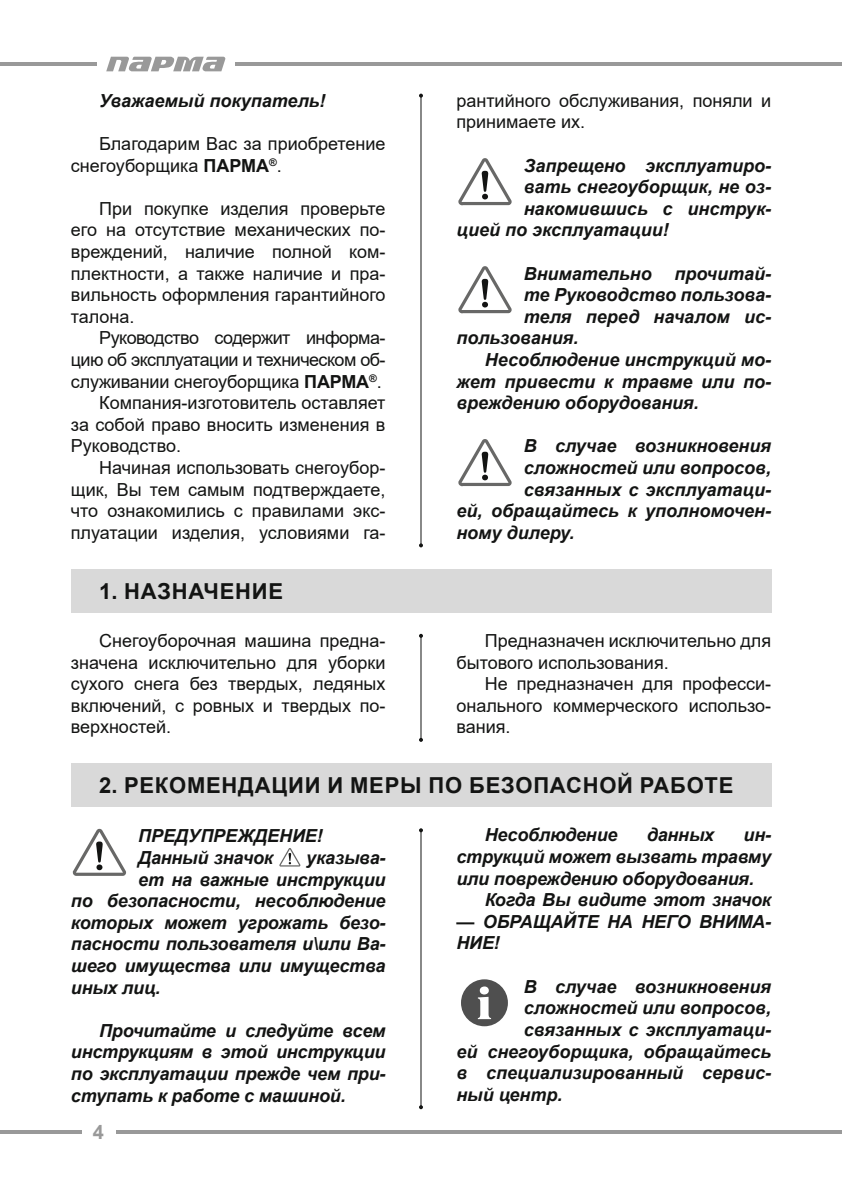
<style>
.page{position:relative;width:842px;height:1191px;background:#fff}
.page>*{position:absolute;margin:0;border:0;box-sizing:border-box;transform-origin:0 0}
.t1{font:700 22px "Arial";letter-spacing:.035em;color:#131413}
.t2{font:700 20px "Arial";color:#999}
.t3{font:italic 700 18px/21.6px "Arial";color:#131413}
.t4{font:18px/21.6px "Arial";color:#131413}
.t5{font:18px "Arial";letter-spacing:-.03em;color:#131413}
.s1{font-weight:700}
</style>
<div class="page">
<hr style="left:235px;top:62px;width:607px;height:4px;background:#999">
<hr style="left:116px;top:1130px;width:726px;height:4px;background:#999">
<hr style="left:0;top:62px;width:96px;height:4px;background:#999">
<hr style="left:0;top:1130px;width:81px;height:4px;background:#999">
<svg style="left:106px;top:57px;width:120px;height:14px"></svg>
<div style="left:71px;top:569px;width:700px;height:43px;background:#d9d9d9"></div>
<svg style="left:458px;top:158px;width:54px;height:47px"></svg>
<svg style="left:458px;top:266px;width:54px;height:47px"></svg>
<svg style="left:458px;top:439px;width:54px;height:47px"></svg>
<hr style="left:420px;top:636px;width:1px;height:104px;background:#131413">
<svg style="left:419px;top:634px;width:4px;height:4px"></svg>
<svg style="left:419px;top:738px;width:4px;height:4px"></svg>
<hr style="left:420px;top:830px;width:1px;height:277px;background:#131413">
<svg style="left:419px;top:828px;width:4px;height:4px"></svg>
<svg style="left:419px;top:1105px;width:4px;height:4px"></svg>
<hr style="left:420px;top:96px;width:1px;height:449px;background:#131413">
<svg style="left:419px;top:94px;width:4px;height:4px"></svg>
<svg style="left:419px;top:543px;width:4px;height:4px"></svg>
<svg style="left:73px;top:829px;width:53px;height:47px"></svg>
<svg style="left:279px;top:848px;width:21px;height:18px"></svg>
<div style="left:71px;top:763px;width:700px;height:43px;background:#d9d9d9"></div>
<div style="left:461px;top:979px;width:47px;height:47px;background:#4f4f4f;border-radius:50%"></div>
<svg style="left:478px;top:986px;width:13px;height:33px"></svg>
<p class="t3" style="left:99px;top:90px;width:228px">Уважаемый покупатель!</p>
<p class="t4" style="left:71px;top:133px;width:316px;text-indent:28px">Благодарим Вас за приобретение снегоуборщика <span class="s1">ПАРМА</span><sup>®</sup>.</p>
<p class="t4" style="left:71px;top:197px;width:316px;text-align:justify;text-indent:28px">При покупке изделия проверьте его на отсутствие механических по&shy;вреждений, наличие полной ком&shy;плектности, а также наличие и пра&shy;вильность оформления гарантийного талона.</p>
<p class="t5" style="left:99px;top:326px;width:288px">Руководство содержит информа-</p>
<p class="t5" style="left:71px;top:347px;width:316px">цию об эксплуатации и техническом об-</p>
<p class="t4" style="left:71px;top:370px;width:312px">служивании снегоуборщика <span class="s1">ПАРМА</span><sup>®</sup>.</p>
<p class="t4" style="left:99px;top:392px;width:288px">Компания-изготовитель оставляет</p>
<p class="t4" style="left:71px;top:413px;width:316px">за собой право вносить изменения в</p>
<p class="t4" style="left:71px;top:435px;width:112px">Руководство.</p>
<p class="t4" style="left:99px;top:457px;width:288px">Начиная использовать снегоубор-</p>
<p class="t4" style="left:71px;top:478px;width:316px">щик, Вы тем самым подтверждаете,</p>
<p class="t4" style="left:71px;top:500px;width:316px">что ознакомились с правилами экс-</p>
<p class="t4" style="left:71px;top:521px;width:316px">плуатации изделия, условиями га-</p>
<p class="t1" style="left:99px;top:575px;width:185px">1. НАЗНАЧЕНИЕ</p>
<p class="t4" style="left:71px;top:629px;width:316px;text-align:justify;text-indent:28px">Снегоуборочная машина предна&shy;значена исключительно для уборки сухого снега без твердых, ледяных включений, с ровных и твердых по&shy;верхностей.</p>
<p class="t4" style="left:456px;top:89px;width:316px">рантийного обслуживания, поняли и принимаете их.</p>
<p class="t3" style="left:524px;top:155px;width:249px">Запрещено эксплуатиро-</p>
<p class="t3" style="left:524px;top:177px;width:249px">вать снегоуборщик, не оз-</p>
<p class="t3" style="left:524px;top:198px;width:249px">накомившись с инструк-</p>
<p class="t3" style="left:456px;top:220px;width:214px">цией по эксплуатации!</p>
<p class="t3" style="left:524px;top:263px;width:129px">Внимательно</p>
<p class="t3" style="left:674px;top:263px;width:98px">прочитай-</p>
<p class="t3" style="left:524px;top:285px;width:249px">те Руководство пользова-</p>
<p class="t3" style="left:524px;top:306px;width:249px">теля перед началом ис-</p>
<p class="t3" style="left:456px;top:328px;width:123px">пользования.</p>
<p class="t3" style="left:485px;top:349px;width:288px">Несоблюдение инструкций мо-</p>
<p class="t3" style="left:456px;top:371px;width:316px">жет привести к травме или по-</p>
<p class="t3" style="left:456px;top:393px;width:244px">вреждению оборудования.</p>
<p class="t3" style="left:524px;top:436px;width:249px">В случае возникновения</p>
<p class="t3" style="left:524px;top:457px;width:249px">сложностей или вопросов,</p>
<p class="t3" style="left:524px;top:479px;width:249px">связанных с эксплуатаци-</p>
<p class="t3" style="left:456px;top:501px;width:316px">ей, обращайтесь к уполномочен-</p>
<p class="t3" style="left:456px;top:522px;width:120px">ному дилеру.</p>
<p class="t4" style="left:456px;top:629px;width:316px;text-indent:28px">Предназначен исключительно для бытового использования.</p>
<p class="t4" style="left:456px;top:673px;width:316px;text-align:justify;text-indent:28px">Не предназначен для професси&shy;онального коммерческого использо&shy;вания.</p>
<p class="t1" style="left:99px;top:770px;width:636px">2. РЕКОМЕНДАЦИИ И МЕРЫ ПО БЕЗОПАСНОЙ РАБОТЕ</p>
<p class="t3" style="left:485px;top:825px;width:134px">Несоблюдение</p>
<p class="t3" style="left:647px;top:825px;width:69px">данных</p>
<p class="t3" style="left:744px;top:825px;width:29px">ин-</p>
<p class="t3" style="left:456px;top:846px;width:316px">струкций может вызвать травму</p>
<p class="t3" style="left:456px;top:868px;width:299px">или повреждению оборудования.</p>
<p class="t3" style="left:485px;top:889px;width:288px">Когда Вы видите этот значок</p>
<p class="t3" style="left:456px;top:911px;width:316px">— ОБРАЩАЙТЕ НА НЕГО ВНИМА-<br>НИЕ!</p>
<p class="t3" style="left:524px;top:976px;width:249px">В случае возникновения</p>
<p class="t3" style="left:524px;top:997px;width:249px">сложностей или вопросов,</p>
<p class="t3" style="left:524px;top:1019px;width:249px">связанных с эксплуатаци-</p>
<p class="t3" style="left:456px;top:1041px;width:316px">ей снегоуборщика, обращайтесь</p>
<p class="t3" style="left:456px;top:1062px;width:316px">в специализированный сервис-</p>
<p class="t3" style="left:456px;top:1084px;width:108px">ный центр.</p>
<p class="t3" style="left:138px;top:825px;width:186px">ПРЕДУПРЕЖДЕНИЕ!<br>Данный значок</p>
<p class="t3" style="left:306px;top:847px;width:81px">указыва-</p>
<p class="t3" style="left:138px;top:869px;width:249px">ет на важные инструкции</p>
<p class="t3" style="left:71px;top:890px;width:316px">по безопасности, несоблюдение</p>
<p class="t3" style="left:71px;top:912px;width:316px">которых может угрожать безо-</p>
<p class="t3" style="left:71px;top:933px;width:316px">пасности пользователя и\или Ва-</p>
<p class="t3" style="left:71px;top:955px;width:316px">шего имущества или имущества</p>
<p class="t3" style="left:71px;top:977px;width:91px">иных лиц.</p>
<p class="t3" style="left:71px;top:1020px;width:316px;text-align:justify;text-indent:28px">Прочитайте и следуйте всем инструкциям в этой инструкции по эксплуатации прежде чем при&shy;ступать к работе с машиной.</p>
<p class="t2" style="left:93px;top:1118px;width:13px">4</p>
</div>
